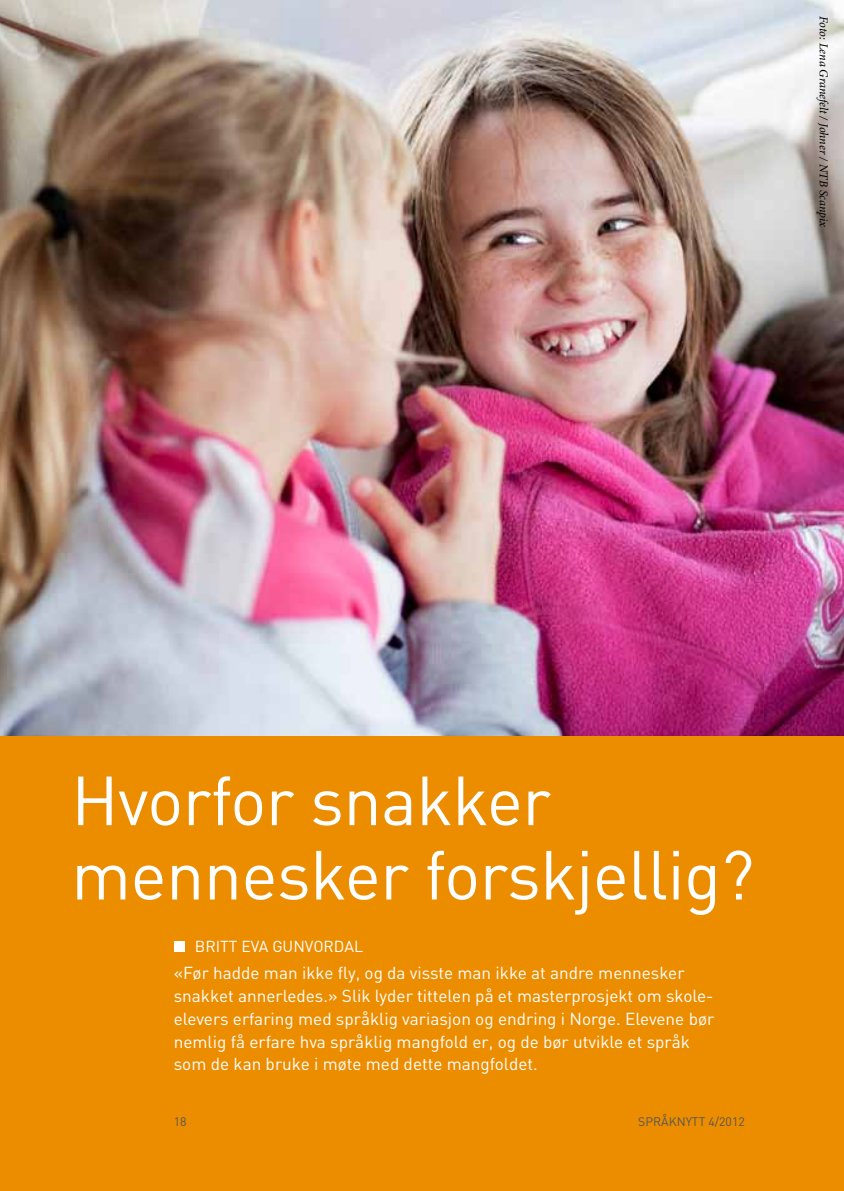
<style>
.page{position:relative;width:844px;height:1191px;background:#fff}
.page>*{position:absolute;margin:0;border:0;box-sizing:border-box;transform-origin:0 0}
.t1{font:68.25px/74.4px "DIN";letter-spacing:-.01em;color:#fff}
.t2{font:17.15px/22.8px "DIN";color:#fff}
.t3{font:15.75px "DIN";color:#fff}
.t4{font:italic 12.25px "Minion Pro";letter-spacing:-.01em;color:#000}
.t5{font:12.25px "DIN";color:#565655}
</style>
<div class="page">
<div style="left:0;top:0;width:843px;height:1191px;background:#ec8d00"></div>
<div style="left:174px;top:941px;width:10px;height:10px;background:#fff"></div>
<img style="left:0;top:0;width:843px;height:735px">
<p class="t4" style="left:830px;top:16px;width:213px;rotate:90deg">Foto: Lena Granefelt / Johner / NTB Scanpix</p>
<h1 class="t1" style="left:71px;top:762px;width:684px">Hvorfor snakker mennesker forskjellig?</h1>
<p class="t3" style="left:195px;top:936px;width:56px">BRITT EVA</p>
<p class="t3" style="left:272px;top:936px;width:82px">GUNVORDAL</p>
<p class="t2" style="left:174px;top:961px;width:542px">«Før hadde man ikke fly, og da visste man ikke at andre mennesker snakket annerledes.» Slik lyder tittelen på et masterprosjekt om skole&shy;elevers erfaring med språklig variasjon og endring i Norge. Elevene bør nemlig få erfare hva språklig mangfold er, og de bør utvikle et språk som de kan bruke i møte med dette mangfoldet.</p>
<p class="t5" style="left:638px;top:1113px;width:16px">SPRÅ</p>
<p class="t5" style="left:668px;top:1113px;width:78px">KNYTT 4/2012</p>
<p class="t5" style="left:174px;top:1113px;width:14px">18</p>
</div>
